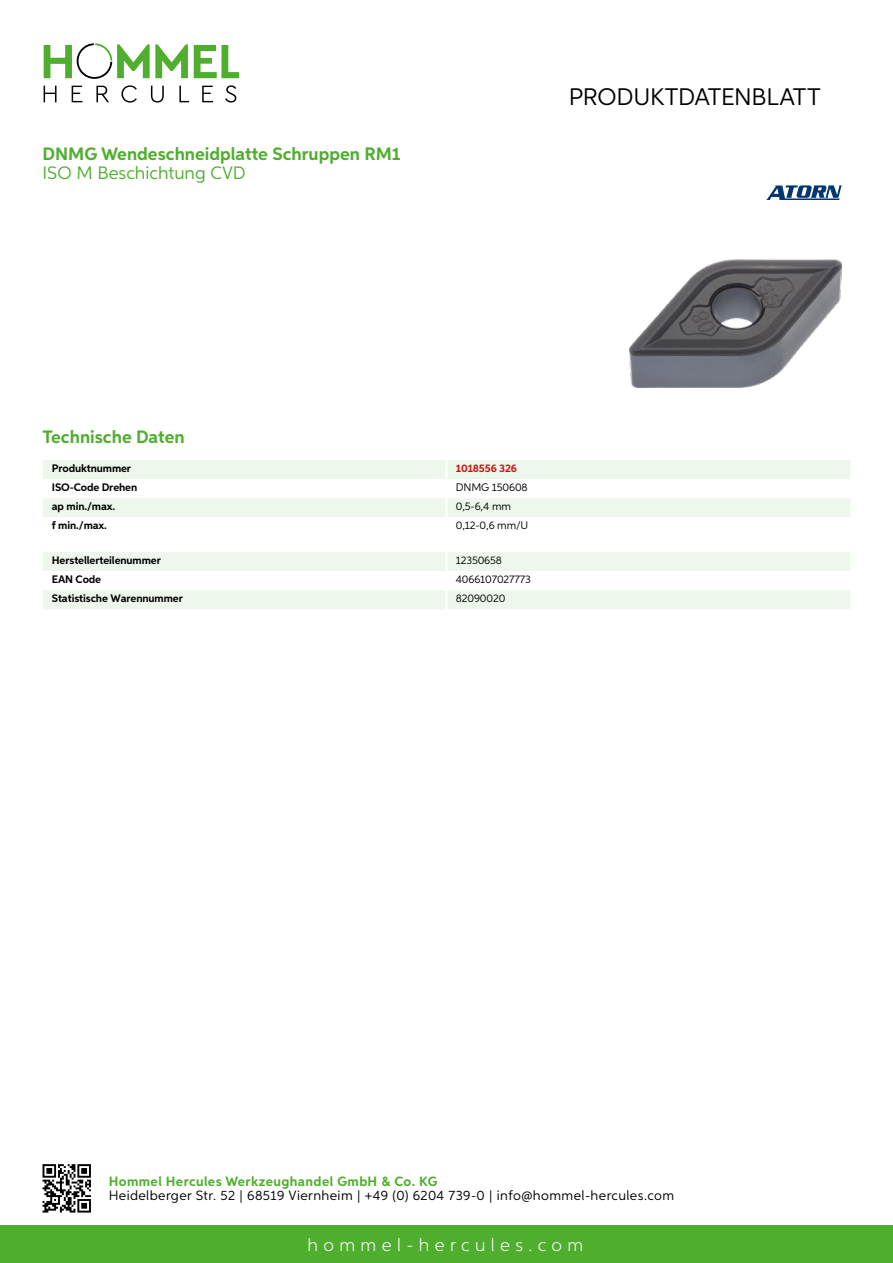
<style>
.page{position:relative;width:893px;height:1263px;background:#fff}
.page>*{position:absolute;margin:0;border:0;box-sizing:border-box;transform-origin:0 0}
.t1{font:24px "Aspira";letter-spacing:-.01em;color:#000}
.t2{font:700 18px "Aspira";color:#50ae2f}
.t3{font:300 18px "Aspira";letter-spacing:.3em;color:#fff}
.t4{font:18px "Aspira";color:#50ae2f}
.t5{font:13.5px "Aspira";letter-spacing:.03em;color:#000}
.t6{font:700 13.5px "Aspira";letter-spacing:.03em;color:#50ae2f}
.t7{font:700 10.95px "Aspira";letter-spacing:-.01em;color:#000}
.t8{font:10.95px "Aspira";letter-spacing:-.01em;color:#000}
.t9{font:700 10.95px "Aspira";letter-spacing:-.01em;color:#cd1013}
</style>
<div class="page">
<div style="left:0;top:1226px;width:893px;height:37px;background:#50ae2f"></div>
<svg style="left:43px;top:1164px;width:48px;height:48px"></svg>
<svg style="left:194px;top:45px;width:45px;height:33px"></svg>
<svg style="left:44px;top:43px;width:144px;height:36px"></svg>
<svg style="left:44px;top:86px;width:13px;height:16px"></svg>
<svg style="left:72px;top:86px;width:10px;height:16px"></svg>
<svg style="left:96px;top:86px;width:13px;height:16px"></svg>
<svg style="left:121px;top:85px;width:16px;height:18px"></svg>
<svg style="left:151px;top:86px;width:13px;height:17px"></svg>
<svg style="left:179px;top:86px;width:10px;height:16px"></svg>
<svg style="left:202px;top:86px;width:11px;height:16px"></svg>
<svg style="left:225px;top:85px;width:11px;height:18px"></svg>
<div style="left:43px;top:460px;width:807px;height:19px;background:#eef7eb"></div>
<div style="left:43px;top:498px;width:807px;height:19px;background:#eef7eb"></div>
<hr style="left:445px;top:460px;width:3px;height:19px;background:#fff">
<hr style="left:445px;top:498px;width:3px;height:19px;background:#fff">
<svg style="left:43px;top:552px;width:807px;height:57px"></svg>
<hr style="left:445px;top:590px;width:3px;height:19px;background:#fff">
<img style="left:629px;top:259px;width:213px;height:128px">
<svg style="left:766px;top:185px;width:76px;height:15px"></svg>
<h2 class="t2" style="left:43px;top:142px;width:360px">DNMG Wendeschneidplatte Schruppen RM1</h2>
<h2 class="t4" style="left:43px;top:162px;width:202px">ISO M Beschichtung CVD</h2>
<h1 class="t1" style="left:569px;top:82px;width:253px">Produktdatenblatt</h1>
<h2 class="t2" style="left:43px;top:426px;width:144px">Technische Daten</h2>
<p class="t7" style="left:52px;top:461px;width:81px">Produktnummer</p>
<p class="t9" style="left:456px;top:461px;width:63px">1018556 326</p>
<p class="t7" style="left:52px;top:480px;width:87px">ISO-Code Drehen</p>
<p class="t8" style="left:456px;top:481px;width:73px">DN MG 150608</p>
<p class="t7" style="left:52px;top:500px;width:65px">ap min./max.</p>
<p class="t8" style="left:456px;top:500px;width:57px">0,5-6,4 mm</p>
<p class="t7" style="left:52px;top:519px;width:57px">f min./max.</p>
<p class="t8" style="left:456px;top:519px;width:72px">0,12-0,6 mm/U</p>
<p class="t7" style="left:52px;top:553px;width:111px">Herstellerteilenummer</p>
<p class="t8" style="left:456px;top:553px;width:48px">12350658</p>
<p class="t7" style="left:52px;top:572px;width:51px">EAN Code</p>
<p class="t8" style="left:456px;top:572px;width:77px">4066107027773</p>
<p class="t7" style="left:52px;top:592px;width:132px">Statistische Warennummer</p>
<p class="t8" style="left:456px;top:592px;width:51px">82090020</p>
<p class="t6" style="left:109px;top:1172px;width:330px">Hommel Hercules Werkzeughandel GmbH &amp; Co. KG</p>
<p class="t5" style="left:109px;top:1187px;width:567px">Heidelberger Str. 52 | 68519 Viernheim | +49 (0) 6204 739-0 | info@hommel-hercules.com</p>
<h2 class="t3" style="left:307px;top:1234px;width:277px">hommel-hercules.com</h2>
</div>
